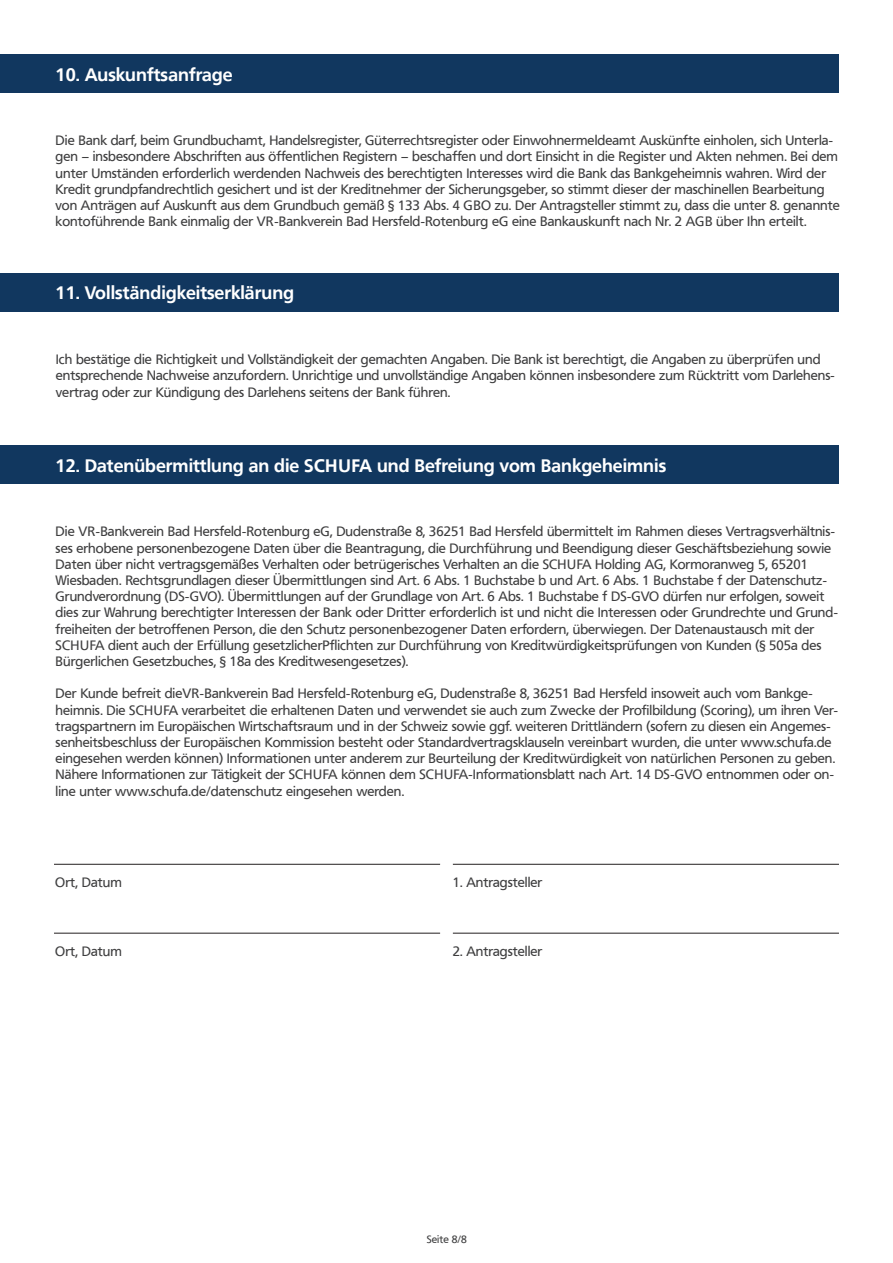
<style>
.page{position:relative;width:893px;height:1263px;background:#fff}
.page>*{position:absolute;margin:0;border:0;box-sizing:border-box;transform-origin:0 0}
.t1{font:700 18px "Frutiger VR";color:#fff}
.t2{font:13.5px/16.2px "Frutiger VR";color:#3e3e3f}
.t3{font:10.5px "Frutiger VR";color:#3e3e3f}
</style>
<div class="page">
<div style="left:0;top:55px;width:839px;height:38px;background:#11375f"></div>
<div style="left:0;top:274px;width:839px;height:38px;background:#11375f"></div>
<div style="left:0;top:446px;width:839px;height:38px;background:#11375f"></div>
<hr style="left:54px;top:864px;width:386px;height:1px;background:#231f20">
<hr style="left:54px;top:933px;width:386px;height:1px;background:#231f20">
<hr style="left:453px;top:864px;width:386px;height:1px;background:#231f20">
<hr style="left:453px;top:933px;width:386px;height:1px;background:#231f20">
<h1 class="t1" style="left:56px;top:63px;width:178px">10. Auskunftsanfrage</h1>
<p class="t2" style="left:56px;top:133px;width:786px">Die Bank darf, beim Grundbuchamt, Handelsregister, Güterrechtsregister oder Einwohnermeldeamt Auskünfte einholen, sich Unterla&shy;gen – insbesondere Abschriften aus öffentlichen Registern – beschaffen und dort Einsicht in die Register und Akten nehmen. Bei dem unter Umständen erforderlich werdenden Nachweis des berechtigten Interesses wird die Bank das Bankgeheimnis wahren. Wird der Kredit grundpfandrechtlich gesichert und ist der Kreditnehmer der Sicherungsgeber, so stimmt dieser der maschinellen Bearbeitung von Anträgen auf Auskunft aus dem Grundbuch gemäß § 133 Abs. 4 GBO zu. Der Antragsteller stimmt zu, dass die unter 8. genannte kontoführende Bank einmalig der VR-Bankverein Bad Hersfeld-Rotenburg eG eine Bankauskunft nach Nr. 2 AGB über Ihn erteilt.</p>
<h1 class="t1" style="left:56px;top:282px;width:240px">11. Vollständigkeitserklärung</h1>
<p class="t2" style="left:56px;top:352px;width:780px">Ich bestätige die Richtigkeit und Vollständigkeit der gemachten Angaben. Die Bank ist berechtigt, die Angaben zu überprüfen und entsprechende Nachweise anzufordern. Unrichtige und unvollständige Angaben können insbesondere zum Rücktritt vom Darlehens&shy;vertrag oder zur Kündigung des Darlehens seitens der Bank führen.</p>
<h1 class="t1" style="left:56px;top:454px;width:612px">12. Datenübermittlung an die SCHUFA und Befreiung vom Bankgeheimnis</h1>
<p class="t2" style="left:56px;top:524px;width:784px">Die VR-Bankverein Bad Hersfeld-Rotenburg eG, Dudenstraße 8, 36251 Bad Hersfeld übermittelt im Rahmen dieses Vertragsverhältnis&shy;ses erhobene personenbezogene Daten über die Beantragung, die Durchführung und Beendigung dieser Geschäftsbeziehung sowie Daten über nicht vertragsgemäßes Verhalten oder betrügerisches Verhalten an die SCHUFA Holding AG, Kormoranweg 5, 65201<br>Wiesbaden. Rechtsgrundlagen dieser Übermittlungen sind Art. 6 Abs. 1 Buchstabe b und Art. 6 Abs. 1 Buchstabe f der Datenschutz-Grundverordnung (DS-GVO). Übermittlungen auf der Grundlage von Art. 6 Abs. 1 Buchstabe f DS-GVO dürfen nur erfolgen, soweit dies zur Wahrung berechtigter Interessen der Bank oder Dritter erforderlich ist und nicht die Interessen oder Grundrechte und Grund&shy;freiheiten der betroffenen Person, die den Schutz personenbezogener Daten erfordern, überwiegen. Der Datenaustausch mit der SCHUFA dient auch der Erfüllung gesetzlicherPflichten zur Durchführung von Kreditwürdigkeitsprüfungen von Kunden (§ 505a des Bürgerlichen Gesetzbuches, § 18a des Kreditwesengesetzes).</p>
<p class="t2" style="left:56px;top:686px;width:784px">Der Kunde befreit dieVR-Bankverein Bad Hersfeld-Rotenburg eG, Dudenstraße 8, 36251 Bad Hersfeld insoweit auch vom Bankge&shy;heimnis. Die SCHUFA verarbeitet die erhaltenen Daten und verwendet sie auch zum Zwecke der Profilbildung (Scoring), um ihren Ver&shy;tragspartnern im Europäischen Wirtschaftsraum und in der Schweiz sowie ggf. weiteren Drittländern (sofern zu diesen ein Angemes&shy;senheitsbeschluss der Europäischen Kommission besteht oder Standardvertragsklauseln vereinbart wurden, die unter www.schufa.de eingesehen werden können) Informationen unter anderem zur Beurteilung der Kreditwürdigkeit von natürlichen Personen zu geben.<br>Nähere Informationen zur Tätigkeit der SCHUFA können dem SCHUFA-Informationsblatt nach Art. 14 DS-GVO entnommen oder on&shy;line unter www.schufa.de/datenschutz eingesehen werden.</p>
<p class="t2" style="left:55px;top:874px;width:68px">Ort, Datum</p>
<p class="t2" style="left:453px;top:874px;width:91px">1. Antragsteller</p>
<p class="t2" style="left:55px;top:943px;width:68px">Ort, Datum</p>
<p class="t2" style="left:453px;top:943px;width:91px">2. Antragsteller</p>
<p class="t3" style="left:427px;top:1233px;width:42px">Seite 8/8</p>
</div>
